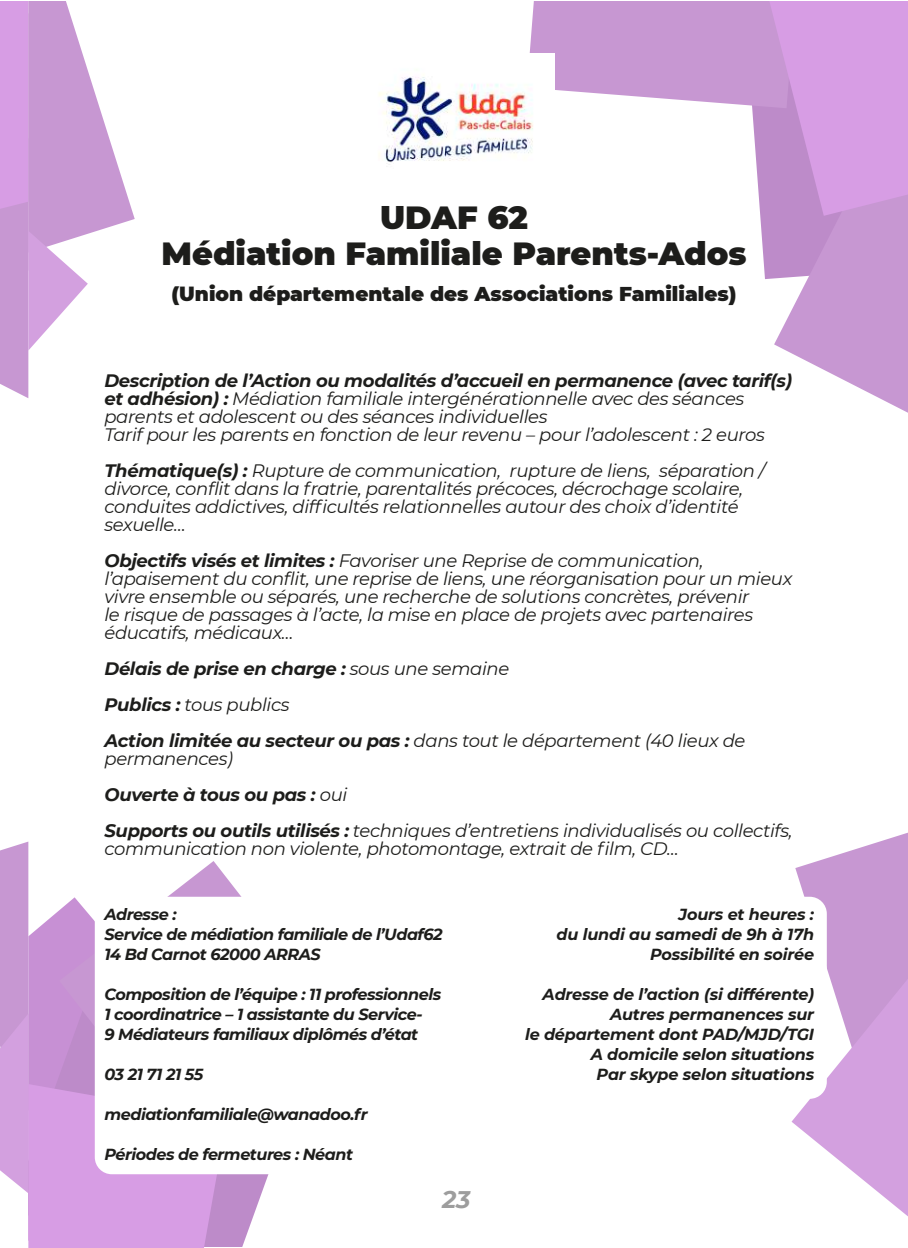
<style>
.page{position:relative;width:908px;height:1248px;background:#fff}
.page>*{position:absolute;margin:0;border:0;box-sizing:border-box;transform-origin:0 0}
.t1{font:900 32px/36px "Montserrat";color:#1d1d1b;text-align:center}
.t2{font:italic 700 24px "Montserrat";color:#9d9d9d}
.t3{font:900 20px "Montserrat";color:#1d1d1b}
.t4{font:italic 18px/18px "Montserrat";letter-spacing:-.02em;color:#1d1d1b}
.t5{font:italic 700 18px/36px "Montserrat";letter-spacing:-.02em;color:#1d1d1b}
.t6{font:italic 700 16px/20px "Montserrat";letter-spacing:-.03em;color:#1d1d1b}
.t7{font:italic 700 16px/20px "Montserrat";letter-spacing:-.01em;color:#1d1d1b;text-align:right}
.s1{font-weight:700}
.s2{font-weight:400}
</style>
<div class="page">
<svg style="left:0;top:1px;width:135px;height:397px"></svg>
<svg style="left:227px;top:1174px;width:42px;height:72px;fill:#bd8bc9"></svg>
<svg style="left:0;top:841px;width:227px;height:406px"></svg>
<svg style="left:791px;top:833px;width:116px;height:383px"></svg>
<svg style="left:529px;top:1px;width:378px;height:411px"></svg>
<div style="left:95px;top:896px;width:403px;height:278px;background:#fff;border-radius:17px"></div>
<div style="left:423px;top:896px;width:403px;height:202px;background:#fff;border-radius:17px"></div>
<img style="left:379px;top:53px;width:175px;height:133px">
<h1 class="t1" style="left:161px;top:198px;width:586px">UDAF 62<br>Médiation Familiale Parents-Ados</h1>
<p class="t3" style="left:171px;top:279px;width:566px">(Union départementale des Associations Familiales)</p>
<h1 class="t1" style="left:37px;top:234px;width:586px">Médiation Familiale Parents-Ados</h1>
<p class="t3" style="left:47px;top:279px;width:566px">(Union départementale d s Associations Fam liales)</p>
<p class="t4" style="left:104px;top:370px;width:689px"><span class="s1">Description de l’Action ou modalités d’accueil en permanence (avec tarif(s) et adhésion) :</span> Médiation familiale intergénérationnelle avec des séances parents et adolescent ou des séances individuelles<br>Tarif pour les parents en fonction de leur revenu – pour l’adolescent : 2 euros</p>
<p class="t4" style="left:104px;top:460px;width:661px"><span class="s1">Thématique(s) :</span> Rupture de communication, rupture de liens, séparation / divorce, conflit dans la fratrie, parentalités précoces, décrochage scolaire, conduites addictives, difficultés relationnelles autour des choix d’identité sexuelle…</p>
<p class="t4" style="left:104px;top:550px;width:689px"><span class="s1">Objectifs visés et limites :</span> Favoriser une Reprise de communication, l’apaisement du conflit, une reprise de liens, une réorganisation pour un mieux vivre ensemble ou séparés, une recherche de solutions concrètes, prévenir<br>le risque de passages à l’acte, la mise en place de projets avec partenaires éducatifs, médicaux…</p>
<p class="t5" style="left:104px;top:649px;width:642px">Délais de prise en charge : <span class="s2">sous une semaine<br></span>Publics : <span class="s2">tous publics<br></span>Action limitée au secteur ou pas : <span class="s2">dans tout le département (40 lieux de</span></p>
<p class="t4" style="left:104px;top:739px;width:689px;line-height:36px">permanences)<br><span class="s1">Ouverte à tous ou pas :</span> oui<br><span class="s1">Supports ou outils utilisés :</span> techniques d’entretiens individualisés ou collectifs,</p>
<p class="t4" style="left:104px;top:838px;width:575px">communication non violente, photomontage, extrait de film, CD…</p>
<p class="t6" style="left:104px;top:903px;width:339px">Adresse :<br>Service de médiation familiale de l’Udaf62<br>14 Bd Carnot 62000 ARRAS</p>
<p class="t6" style="left:104px;top:983px;width:338px">Composition de l’équipe : 11 professionnels<br>1 coordinatrice – 1 assistante du Service-<br>9 Médiateurs familiaux diplômés d’état</p>
<p class="t6" style="left:104px;top:1063px;width:100px">03 21 71 21 55</p>
<p class="t6" style="left:104px;top:1103px;width:265px">mediationfamiliale@wanadoo.fr</p>
<p class="t6" style="left:104px;top:1143px;width:250px">Périodes de fermetures : Néant</p>
<h2 class="t2" style="left:442px;top:1181px;width:30px">23</h2>
<p class="t7" style="left:556px;top:903px;width:259px">Jours et heures :<br>du lundi au samedi de 9h à 17h<br>Possibilité en soirée</p>
<p class="t7" style="left:525px;top:983px;width:290px">Adresse de l’action (si différente)<br>Autres permanences sur<br>le département dont PAD/MJD/TGI<br>A domicile selon situations<br>Par skype selon situations</p>
</div>
